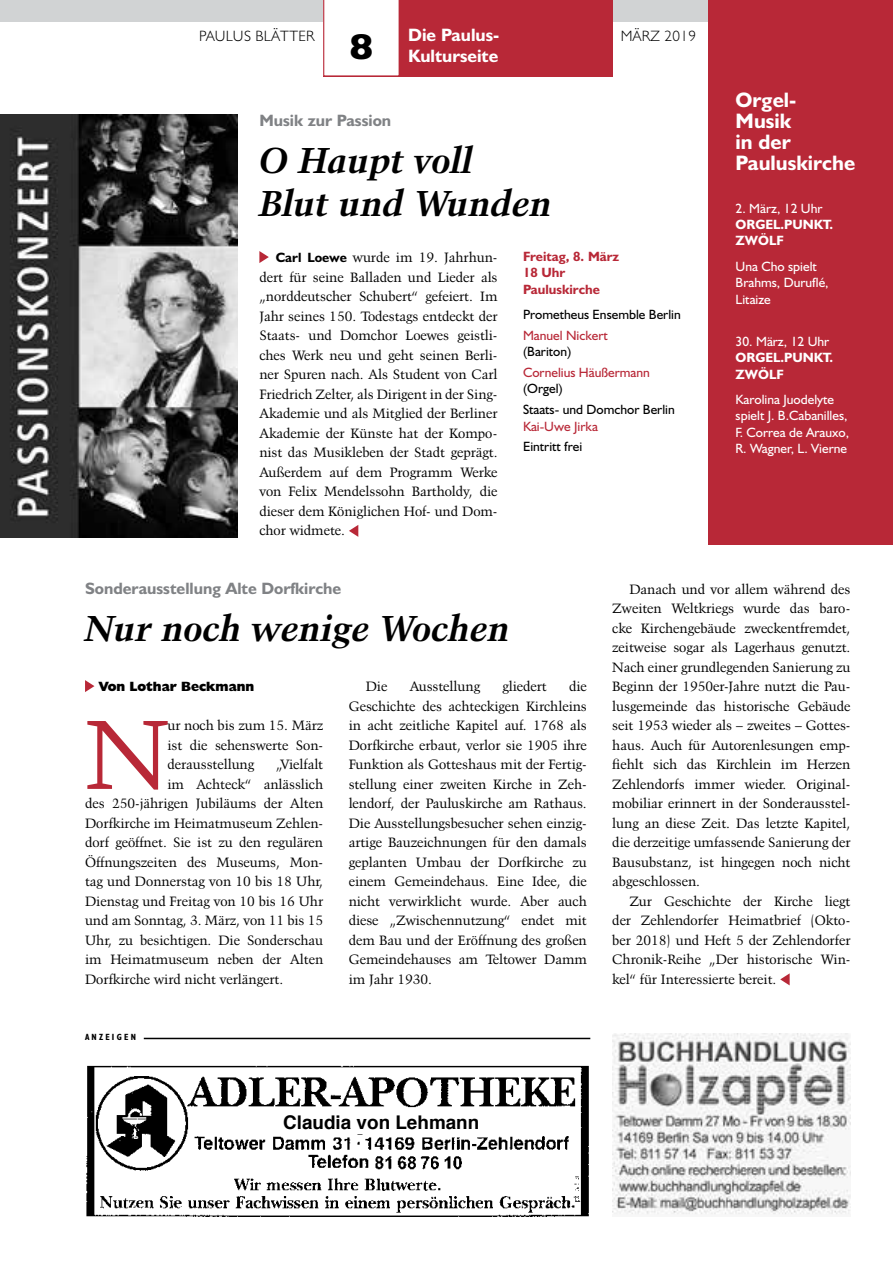
<style>
.page{position:relative;width:893px;height:1263px;background:#fff}
.page>*{position:absolute;margin:0;border:0;box-sizing:border-box;transform-origin:0 0}
.t1{font:97.8px "Kuenstler 480 BT";color:#b82837}
.t2{font:italic 700 36px/43.2px "Kuenstler 480 BT";color:#000}
.t3{font:800 36px "Humanist 521 BT";color:#000}
.t4{font:700 21px/21px "Humanist 521 BT";color:#fff}
.t5{font:700 18.9px "Helvetica";color:#000}
.t6{font:700 18px/21.6px "Humanist 521 BT";color:#fff}
.t7{font:700 16.5px "Humanist 521 BT";color:#808285}
.t8{font:300 15px "Humanist 521 BT";letter-spacing:.025em;color:#000}
.t9{font:13.5px/19.5px "Kuenstler 480 BT";color:#000;text-align:justify}
.t10{font:13.5px/16.5px "Humanist 521 BT";color:#fff}
.t11{font:13.5px/20.7px "Humanist 521 BT";color:#000}
.t12{font:13.5px "Humanist 521 BT";color:#b82837}
.t13{font:700 13.5px/16.5px "Humanist 521 BT";color:#fff}
.t14{font:700 13.5px/16.5px "Humanist 521 BT";color:#b82837}
.t15{font:800 13.5px "Humanist 521 BT";color:#000}
.t16{font:700 condensed 9px "Humanist 521 BT";letter-spacing:.25em;color:#000}
.s1{font-family:"Humanist 521 BT";font-weight:700}
</style>
<div class="page">
<div style="left:0;top:0;width:893px;height:21px;background:#d1d3d4"></div>
<img style="left:86px;top:1065px;width:503px;height:151px">
<div style="left:194px;top:1114px;width:375px;height:20px;background:#fff"></div>
<img style="left:612px;top:1033px;width:238px;height:182px">
<hr style="left:144px;top:1038px;width:446px;height:1px;background:#000">
<div style="left:323px;top:0;width:289px;height:77px;background:#b82837"></div>
<div style="left:323px;top:0;width:76px;height:76px;background:#fff"></div>
<div style="left:708px;top:0;width:185px;height:544px;background:#b82837"></div>
<svg style="left:85px;top:680px;width:9px;height:12px"></svg>
<svg style="left:259px;top:251px;width:10px;height:12px"></svg>
<svg style="left:349px;top:525px;width:9px;height:12px"></svg>
<img style="left:0;top:115px;width:237px;height:422px">
<svg style="left:780px;top:973px;width:10px;height:12px"></svg>
<p class="t8" style="left:199px;top:27px;width:117px">PAULUS BLÄTTER</p>
<p class="t8" style="left:621px;top:27px;width:77px">MÄRZ 2019</p>
<h3 class="t6" style="left:408px;top:23px;width:93px">Die Paulus-<br>Kulturseite</h3>
<h2 class="t3" style="left:350px;top:24px;width:25px">8</h2>
<h3 class="t6" style="left:460px;top:45px;width:53px">Seiten</h3>
<p class="t7" style="left:259px;top:110px;width:133px">Musik zur Passion</p>
<h2 class="t2" style="left:259px;top:139px;width:295px">O Haupt voll<br>Blut und Wunden</h2>
<p class="t9" style="left:259px;top:248px;width:240px;text-indent:16px"><span class="s1">Carl Loewe</span> wurde im 19. Jahrhun&shy;dert für seine Balladen und Lieder als „norddeutscher Schubert“ gefeiert. Im Jahr seines 150. Todestags entdeckt der Staats- und Domchor Loewes geistli&shy;ches Werk neu und geht seinen Berli&shy;ner Spuren nach. Als Student von Carl Friedrich Zelter, als Dirigent in der Sing-Akademie und als Mitglied der Berliner Akademie der Künste hat der Kompo&shy;nist das Musikleben der Stadt geprägt.<br>Außerdem auf dem Programm Werke von Felix Mendelssohn Bartholdy, die dieser dem Königlichen Hof- und Dom&shy;chor widmete.</p>
<p class="t14" style="left:523px;top:248px;width:98px">Freitag, 8. März<br>18 Uhr<br>Pauluskirche</p>
<p class="t11" style="left:523px;top:304px;width:159px">Prometheus Ensemble Berlin</p>
<p class="t12" style="left:523px;top:327px;width:86px">Manuel Nickert</p>
<p class="t11" style="left:523px;top:341px;width:50px">(Bariton)</p>
<p class="t12" style="left:523px;top:364px;width:128px">Cornelius Häußermann</p>
<p class="t11" style="left:523px;top:378px;width:153px">(Orgel)<br>Staats- und Domchor Berlin</p>
<p class="t12" style="left:523px;top:418px;width:76px">Kai-Uwe Jirka</p>
<p class="t11" style="left:523px;top:436px;width:61px">Eintritt frei</p>
<h3 class="t4" style="left:736px;top:89px;width:121px">Orgel-<br>Musik<br>in der<br>Pauluskirche</h3>
<p class="t10" style="left:736px;top:199px;width:88px">2. März, 12 Uhr</p>
<p class="t13" style="left:736px;top:216px;width:99px">ORGEL.PUNKT.<br>ZWÖLF</p>
<p class="t10" style="left:736px;top:257px;width:95px">Una Cho spielt<br>Brahms, Duruflé,<br>Litaize</p>
<p class="t10" style="left:736px;top:332px;width:95px">30. März, 12 Uhr</p>
<p class="t13" style="left:736px;top:349px;width:99px">ORGEL.PUNKT.<br>ZWÖLF</p>
<p class="t10" style="left:736px;top:390px;width:115px">Karolina Juodelyte spielt J. B.Cabanilles,<br>F. Correa de Arauxo,<br>R. Wagner, L. Vierne</p>
<p class="t7" style="left:85px;top:578px;width:258px">Sonderausstellung Alte Dorfkirche</p>
<h2 class="t2" style="left:85px;top:607px;width:427px">Nur noch wenige Wochen</h2>
<p class="t15" style="left:99px;top:678px;width:157px">Von Lothar Beckmann</p>
<h1 class="t1" style="left:85px;top:695px;width:84px">N</h1>
<p class="t9" style="left:167px;top:716px;width:157px">ur noch bis zum 15. März ist die sehenswerte Son&shy;derausstellung</p>
<p class="t9" style="left:276px;top:755px;width:48px">„Vielfalt</p>
<p class="t9" style="left:167px;top:774px;width:157px">im Achteck“ anlässlich</p>
<p class="t9" style="left:85px;top:794px;width:240px">des 250-jährigen Jubiläums der Alten</p>
<p class="t9" style="left:85px;top:813px;width:240px">Dorfkirche im Heimatmuseum Zehlen-</p>
<p class="t9" style="left:85px;top:833px;width:240px">dorf geöffnet. Sie ist zu den regulären</p>
<p class="t9" style="left:85px;top:852px;width:240px">Öffnungszeiten des Museums, Mon-</p>
<p class="t9" style="left:85px;top:872px;width:240px">tag und Donnerstag von 10 bis 18 Uhr,</p>
<p class="t9" style="left:85px;top:891px;width:240px">Dienstag und Freitag von 10 bis 16 Uhr</p>
<p class="t9" style="left:85px;top:911px;width:240px">und am Sonntag, 3. März, von 11 bis 15</p>
<p class="t9" style="left:85px;top:930px;width:240px">Uhr, zu besichtigen. Die Sonderschau</p>
<p class="t9" style="left:85px;top:950px;width:240px">im Heimatmuseum neben der Alten</p>
<p class="t9" style="left:85px;top:969px;width:200px">Dorfkirche wird nicht verlängert.</p>
<p class="t16" style="left:85px;top:1031px;width:52px">ANZEIGEN</p>
<p class="t9" style="left:349px;top:677px;width:240px;text-indent:220px">die Geschichte des achteckigen Kirchleins in acht zeitliche Kapitel auf. 1768 als Dorfkirche erbaut, verlor sie 1905 ihre Funktion als Gotteshaus mit der Fertig&shy;stellung einer zweiten Kirche in Zeh&shy;lendorf, der Pauluskirche am Rathaus.<br>Die Ausstellungsbesucher sehen einzig&shy;artige Bauzeichnungen für den damals geplanten Umbau der Dorfkirche zu einem Gemeindehaus. Eine Idee, die nicht verwirklicht wurde. Aber auch diese „Zwischennutzung“ endet mit dem Bau und der Eröffnung des großen Gemeindehauses am Teltower Damm im Jahr 1930.</p>
<p class="t9" style="left:366px;top:677px;width:23px">Die</p>
<p class="t9" style="left:410px;top:677px;width:72px">Ausstellung</p>
<p class="t9" style="left:502px;top:677px;width:46px">gliedert</p>
<p class="t9" style="left:612px;top:579px;width:240px;text-indent:17px">Danach und vor allem während des Zweiten Weltkriegs wurde das baro&shy;cke Kirchengebäude zweckentfremdet, zeitweise sogar als Lagerhaus genutzt.<br>Nach einer grundlegenden Sanierung zu Beginn der 1950er-Jahre nutzt die Pau&shy;lusgemeinde das historische Gebäude seit 1953 wieder als – zweites – Gottes&shy;haus. Auch für Autorenlesungen emp&shy;fiehlt sich das Kirchlein im Herzen Zehlendorfs immer wieder. Original&shy;mobiliar erinnert in der Sonderausstel&shy;lung an diese Zeit. Das letzte Kapitel, die derzeitige umfassende Sanierung der Bausubstanz, ist hingegen noch nicht abgeschlossen.</p>
<p class="t9" style="left:612px;top:891px;width:240px;text-indent:17px">Zur Geschichte der Kirche liegt der Zehlendorfer Heimatbrief (Okto&shy;ber 2018) und Heft 5 der Zehlendorfer Chronik-Reihe „Der historische Win&shy;kel“ für Interessierte bereit.</p>
<h3 class="t5" style="left:283px;top:1107px;width:198px">Claudia von Lehmann</h3>
</div>
